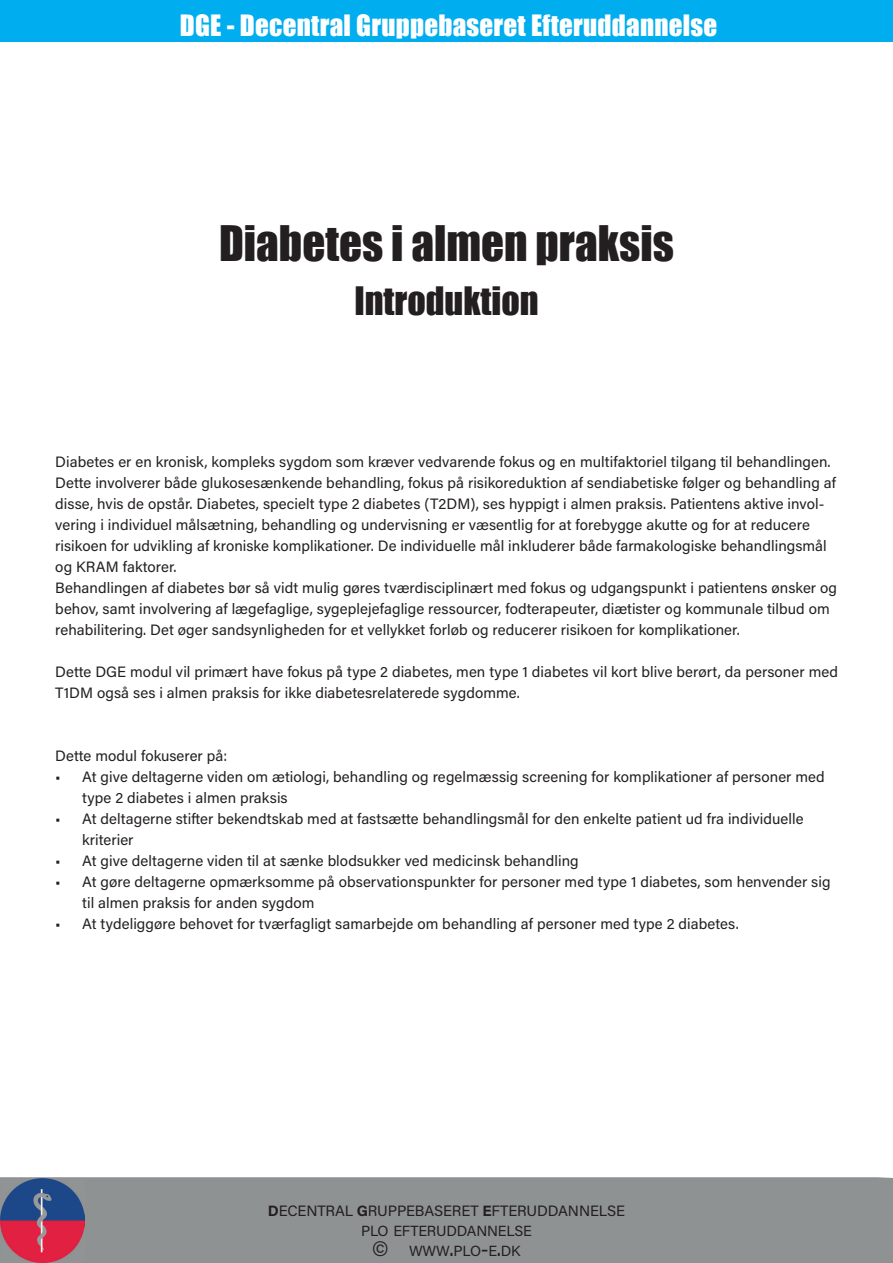
<style>
.page{position:relative;width:893px;height:1263px;background:#fff}
.page>*{position:absolute;margin:0;border:0;box-sizing:border-box;transform-origin:0 0}
.t1{font:45px "Impact";color:#231f20}
.t2{font:36px "Impact";color:#231f20}
.t3{font:27px "Impact";letter-spacing:.01em;color:#fff}
.t4{font:15px/21px "Acumin Pro";letter-spacing:.005em;color:#231f20}
.t5{font:15px "Acumin Pro";letter-spacing:-.015em;color:#231f20}
.t6{font:14.7px/20.2px "Acumin Pro";letter-spacing:-.02em;color:#231f20;text-align:center}
.s1{font-weight:700}
.s2{font-size:21px}
</style>
<div class="page">
<div style="left:0;top:1177px;width:893px;height:86px;background:#8f9293"></div>
<div style="left:0;top:0;width:893px;height:41px;background:#00aeef"></div>
<img style="left:0;top:1178px;width:85px;height:85px">
<h3 class="t3" style="left:180px;top:4px;width:539px">DGE - Decentral Gruppebaseret Efteruddannelse</h3>
<h1 class="t1" style="left:219px;top:208px;width:456px">Diabetes i almen praksis</h1>
<h2 class="t2" style="left:354px;top:273px;width:186px">Introduktion</h2>
<p class="t4" style="left:55px;top:451px;width:783px">Diabetes er en kronisk, kompleks sygdom som kræver vedvarende fokus og en multifaktoriel tilgang til behandlingen.<br>Dette involverer både glukosesænkende behandling, fokus på risikoreduktion af sendiabetiske følger og behandling af disse, hvis de opstår. Diabetes, specielt type 2 diabetes (T2DM), ses hyppigt i almen praksis. Patientens aktive invol&shy;vering i individuel målsætning, behandling og undervisning er væsentlig for at forebygge akutte og for at reducere risikoen for udvikling af kroniske komplikationer. De individuelle mål inkluderer både farmakologiske behandlingsmål og KRAM faktorer.<br>Behandlingen af diabetes bør så vidt mulig gøres tværdisciplinært med fokus og udgangspunkt i patientens ønsker og behov, samt involvering af lægefaglige, sygeplejefaglige ressourcer, fodterapeuter, diætister og kommunale tilbud om rehabilitering. Det øger sandsynligheden for et vellykket forløb og reducerer risikoen for komplikationer.</p>
<p class="t4" style="left:55px;top:661px;width:784px">Dette DGE modul vil primært have fokus på type 2 diabetes, men type 1 diabetes vil kort blive berørt, da personer med<br>T1DM også ses i almen praksis for ikke diabetesrelaterede sygdomme.</p>
<p class="t4" style="left:55px;top:745px;width:174px">Dette modul fokuserer på:</p>
<p class="t4" style="left:82px;top:766px;width:744px;text-indent:-27px">• At give deltagerne viden om ætiologi, behandling og regelmæssig screening for komplikationer af personer med type 2 diabetes i almen praksis</p>
<p class="t4" style="left:82px;top:808px;width:723px;text-indent:-27px">• At deltagerne stifter bekendtskab med at fastsætte behandlingsmål for den enkelte patient ud fra individuelle kriterier</p>
<p class="t4" style="left:55px;top:850px;width:525px">• At give deltagerne viden til at sænke blodsukker ved medicinsk behandling</p>
<p class="t4" style="left:82px;top:871px;width:750px;text-indent:-27px">• At gøre deltagerne opmærksomme på observationspunkter for personer med type 1 diabetes, som henvender sig til almen praksis for anden sygdom</p>
<p class="t4" style="left:55px;top:913px;width:685px">• At tydeliggøre behovet for tværfagligt samarbejde om behandling af personer med type 2 diabetes.</p>
<p class="t5" style="left:268px;top:1200px;width:359px"><span class="s1">D</span>ECENTRAL <span class="s1">G</span>RUPPEBASERET <span class="s1">E</span>FTERUDDANNELSE</p>
<p class="t6" style="left:361px;top:1220px;width:172px">PLO EFTERUDDANNELSE <span class="s2">©</span> WWW<span class="s2">.</span>PLO<span class="s2">-</span>E<span class="s2">.</span>DK</p>
</div>
